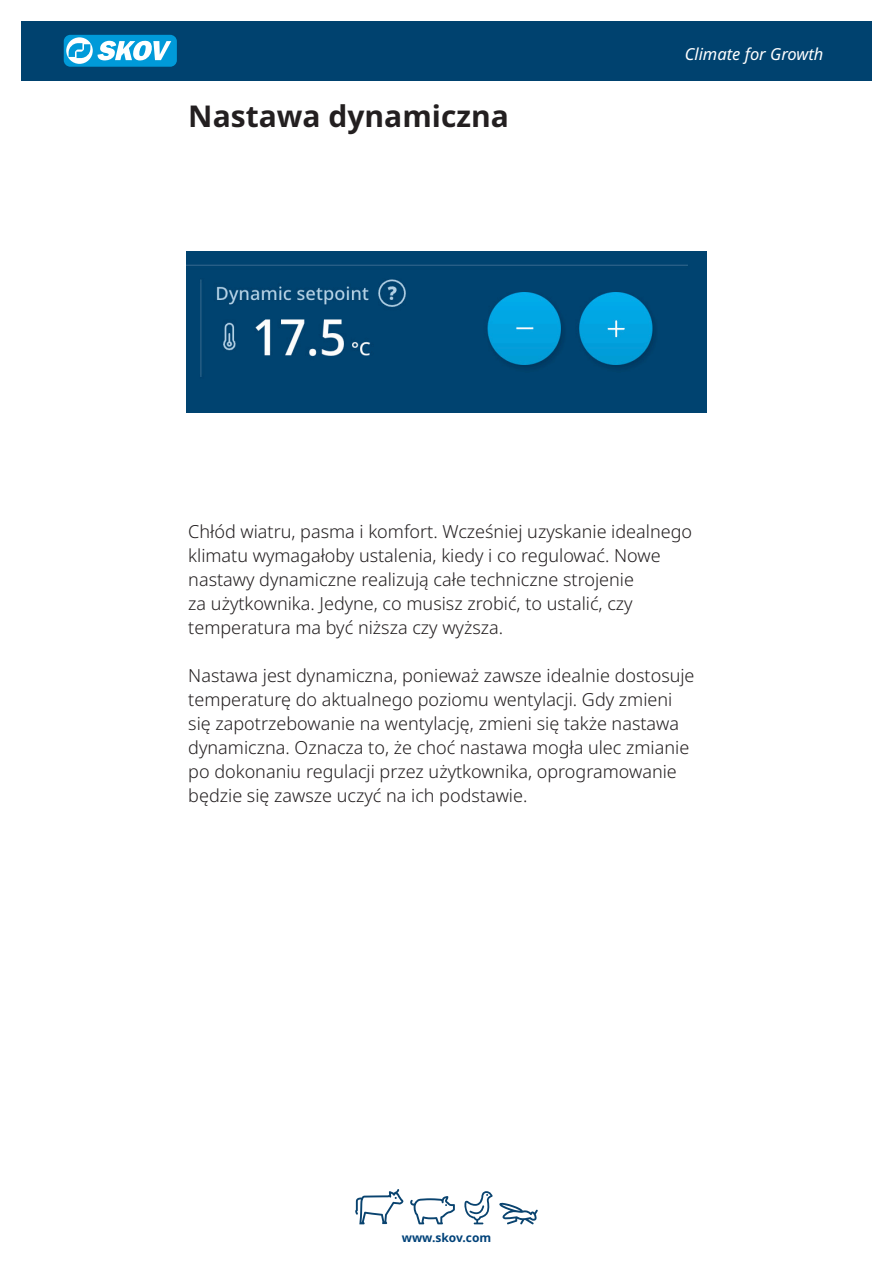
<style>
.page{position:relative;width:893px;height:1263px;background:#fff}
.page>*{position:absolute;margin:0;border:0;box-sizing:border-box;transform-origin:0 0}
.H2_Bold{font:700 30px "Noto Sans";color:#231f20}
.Brød{font:300 18px/24px "Noto Sans";color:#231f20}
.t1{font:italic 16.5px "Noto Sans";color:#fff}
.t2{font:700 12px "Noto Sans";color:#004279}
</style>
<div class="page">
<div style="left:21px;top:21px;width:851px;height:59px;background:#00426f"></div>
<div style="left:64px;top:35px;width:113px;height:32px;background:#009ad9;border-radius:7px"></div>
<svg style="left:66px;top:37px;width:27px;height:27px"></svg>
<svg style="left:98px;top:40px;width:73px;height:21px"></svg>
<svg style="left:69px;top:43px;width:21px;height:15px"></svg>
<svg style="left:355px;top:1189px;width:48px;height:35px"></svg>
<svg style="left:410px;top:1196px;width:45px;height:28px"></svg>
<svg style="left:464px;top:1191px;width:29px;height:33px"></svg>
<svg style="left:499px;top:1202px;width:39px;height:22px"></svg>
<img style="left:187px;top:251px;width:519px;height:162px">
<p class="H2_Bold" style="left:188px;top:95px;width:322px">Nastawa dynamiczna</p>
<p class="t1" style="left:685px;top:42px;width:140px">Climate for Growth</p>
<p class="Brød" style="left:188px;top:520px;width:505px">Chłód wiatru, pasma i komfort. Wcześniej uzyskanie idealnego klimatu wymagałoby ustalenia, kiedy i co regulować. Nowe nastawy dynamiczne realizują całe techniczne strojenie<br>za użytkownika. Jedyne, co musisz zrobić, to ustalić, czy temperatura ma być niższa czy wyższa.</p>
<p class="Brød" style="left:188px;top:664px;width:508px">Nastawa jest dynamiczna, ponieważ zawsze idealnie dostosuje temperaturę do aktualnego poziomu wentylacji. Gdy zmieni się zapotrzebowanie na wentylację, zmieni się także nastawa dynamiczna. Oznacza to, że choć nastawa mogła ulec zmianie po dokonaniu regulacji przez użytkownika, oprogramowanie będzie się zawsze uczyć na ich podstawie.</p>
<p class="t2" style="left:402px;top:1229px;width:91px">www.skov.com</p>
</div>
